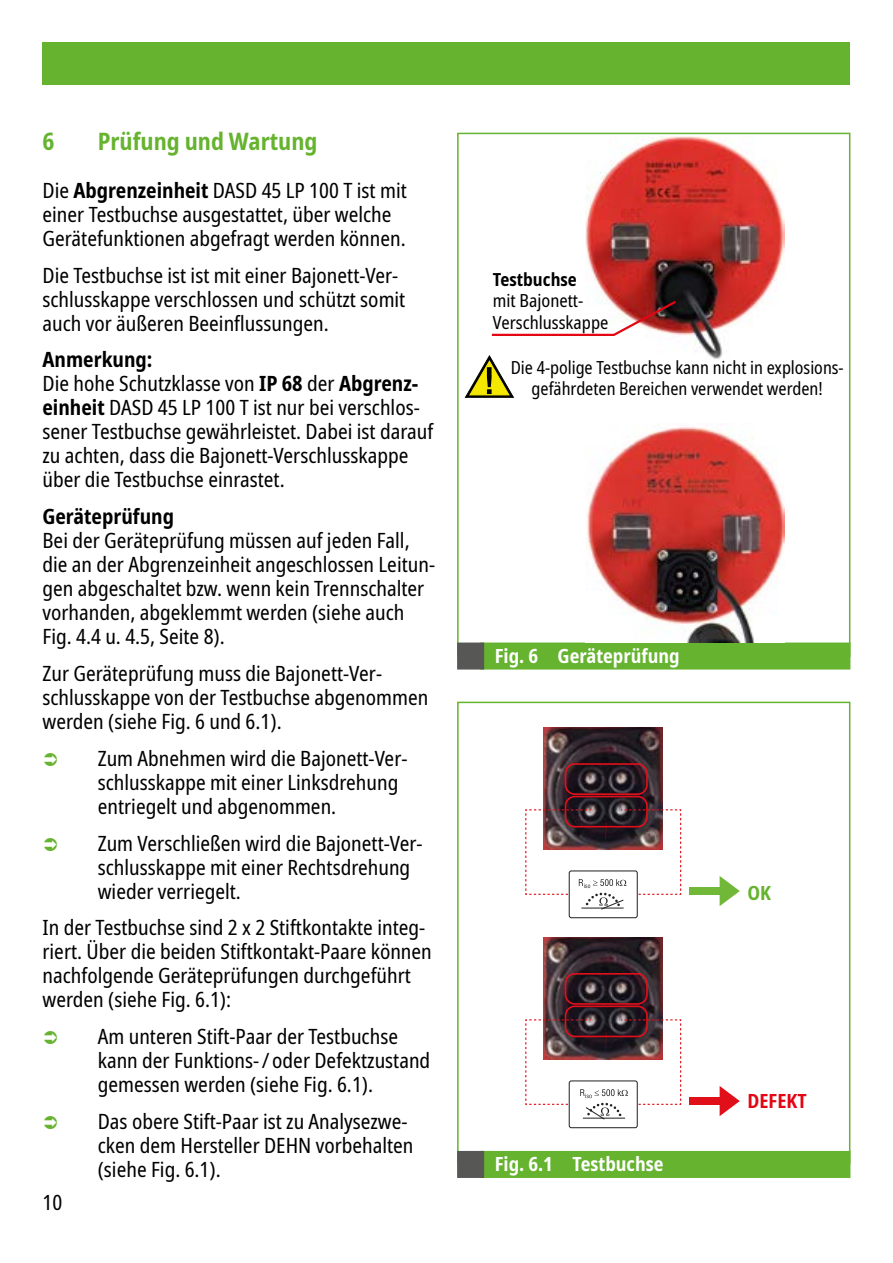
<style>
.page{position:relative;width:893px;height:1263px;background:#fff}
.page>*{position:absolute;margin:0;border:0;box-sizing:border-box;transform-origin:0 0}
.t1{font:700 condensed 24px "Noto Sans";color:#65b32e}
.t2{font:condensed 21px/24px "Noto Sans";color:#000}
.t3{font:700 condensed 21px "Noto Sans";color:#000}
.t4{font:700 condensed 19.5px "Noto Sans";color:#fff}
.t5{font:700 condensed 19.5px "Noto Sans";color:#e30613}
.t6{font:700 condensed 19.5px "Noto Sans";color:#65b32e}
.t7{font:condensed 18px/21.6px "Noto Sans";color:#000}
.t8{font:700 condensed 18px "Noto Sans";color:#000}
.s1{font-weight:700}
</style>
<div class="page">
<div style="left:43px;top:43px;width:807px;height:42px;background:#65b32e"></div>
<div style="left:457px;top:133px;width:393px;height:524px;border:2px solid #65b32e"></div>
<div style="left:480px;top:642px;width:370px;height:27px;background:#65b32e"></div>
<div style="left:457px;top:642px;width:27px;height:27px;background:#575756;border:2px solid #575756"></div>
<img style="left:586px;top:427px;width:198px;height:216px">
<img style="left:586px;top:137px;width:198px;height:222px">
<img style="left:544px;top:727px;width:119px;height:82px">
<div style="left:565px;top:796px;width:83px;height:31px;border:2px solid #e10f19;border-radius:9px"></div>
<div style="left:565px;top:763px;width:83px;height:32px;border:2px solid #e10f19;border-radius:9px"></div>
<svg style="left:720px;top:876px;width:20px;height:30px"></svg>
<div style="left:689px;top:887px;width:31px;height:8px;background:#71b738"></div>
<svg style="left:720px;top:1086px;width:20px;height:30px"></svg>
<div style="left:689px;top:1097px;width:31px;height:8px;background:#e10f19"></div>
<img style="left:544px;top:937px;width:119px;height:82px">
<div style="left:565px;top:1005px;width:83px;height:32px;border:2px solid #e10f19;border-radius:9px"></div>
<div style="left:565px;top:973px;width:83px;height:32px;border:2px solid #e10f19;border-radius:9px"></div>
<div style="left:569px;top:870px;width:69px;height:48px;border:1px solid #202022;border-radius:2px"></div>
<svg style="left:525px;top:809px;width:157px;height:101px"></svg>
<hr style="left:581px;top:908px;width:43px;height:1px;background:#202022">
<div style="left:569px;top:1080px;width:69px;height:48px;border:1px solid #202022;border-radius:2px"></div>
<svg style="left:525px;top:1019px;width:157px;height:101px"></svg>
<hr style="left:583px;top:1118px;width:42px;height:1px;background:#202022">
<div style="left:457px;top:702px;width:393px;height:462px;border:2px solid #65b32e"></div>
<div style="left:480px;top:1151px;width:370px;height:27px;background:#65b32e"></div>
<div style="left:457px;top:1151px;width:27px;height:27px;background:#575756"></div>
<svg style="left:491px;top:299px;width:187px;height:38px"></svg>
<svg style="left:464px;top:355px;width:50px;height:43px"></svg>
<p class="t1" style="left:43px;top:124px;width:13px">6</p>
<p class="t1" style="left:98px;top:124px;width:221px">Prüfung und Wartung</p>
<p class="t2" style="left:43px;top:179px;width:366px">Die <span class="s1">Abgrenzeinheit</span> DASD 45 LP 100 T ist mit einer Testbuchse ausgestattet, über welche<br>Gerätefunktionen abgefragt werden können.</p>
<p class="t2" style="left:43px;top:264px;width:364px">Die Testbuchse ist ist mit einer Bajonett-Ver&shy;schlusskappe verschlossen und schützt somit auch vor äußeren Beeinflussungen.</p>
<p class="t2" style="left:43px;top:348px;width:392px"><span class="s1">Anmerkung:<br></span>Die hohe Schutzklasse von <span class="s1">IP 68</span> der <span class="s1">Abgrenz&shy;einheit</span> DASD 45 LP 100 T ist nur bei verschlos&shy;sener Testbuchse gewährleistet. Dabei ist darauf zu achten, dass die Bajonett-Verschlusskappe über die Testbuchse einrastet.</p>
<p class="t3" style="left:43px;top:501px;width:133px">Geräteprüfung</p>
<p class="t2" style="left:43px;top:529px;width:394px">Bei der Geräteprüfung müssen auf jeden Fall, die an der Abgrenzeinheit angeschlossen Leitun&shy;gen abgeschaltet bzw. wenn kein Trennschalter vorhanden, abgeklemmt werden (siehe auch Fig. 4.4 u. 4.5, Seite 8).</p>
<p class="t2" style="left:43px;top:662px;width:387px">Zur Geräteprüfung muss die Bajonett-Ver&shy;schlusskappe von der Testbuchse abgenommen werden (siehe Fig. 6 und 6.1).</p>
<p class="t2" style="left:98px;top:747px;width:311px">Zum Abnehmen wird die Bajonett-Ver&shy;schlusskappe mit einer Linksdrehung entriegelt und abgenommen.</p>
<p class="t2" style="left:98px;top:831px;width:326px">Zum Verschließen wird die Bajonett-Ver&shy;schlusskappe mit einer Rechtsdrehung wieder verriegelt.</p>
<p class="t2" style="left:43px;top:916px;width:391px">In der Testbuchse sind 2 x 2 Stiftkontakte integ&shy;riert. Über die beiden Stiftkontakt-Paare können nachfolgende Geräteprüfungen durchgeführt werden (siehe Fig. 6.1):</p>
<p class="t2" style="left:98px;top:1025px;width:334px">Am unteren Stift-Paar der Testbuchse kann der Funktions-/ oder Defektzustand gemessen werden (siehe Fig. 6.1).</p>
<p class="t2" style="left:98px;top:1110px;width:317px">Das obere Stift-Paar ist zu Analysezwe&shy;cken dem Hersteller DEHN vorbehalten (siehe Fig. 6.1).</p>
<p class="t2" style="left:43px;top:1191px;width:21px">10</p>
<p class="t8" style="left:493px;top:266px;width:85px">Testbuchse</p>
<p class="t7" style="left:493px;top:291px;width:117px">mit Bajonett-<br>Verschlusskappe</p>
<p class="t7" style="left:511px;top:357px;width:335px;text-align:center">Die 4-polige Testbuchse kann nicht in explosions&shy;gefährdeten Bereichen verwendet werden!</p>
<p class="t4" style="left:495px;top:642px;width:186px">Fig. 6 Geräteprüfung</p>
<p class="t4" style="left:495px;top:1150px;width:170px">Fig. 6.1 Testbuchse</p>
<p class="t6" style="left:747px;top:878px;width:25px">OK</p>
<p class="t5" style="left:747px;top:1087px;width:61px">DEFEKT</p>
</div>
